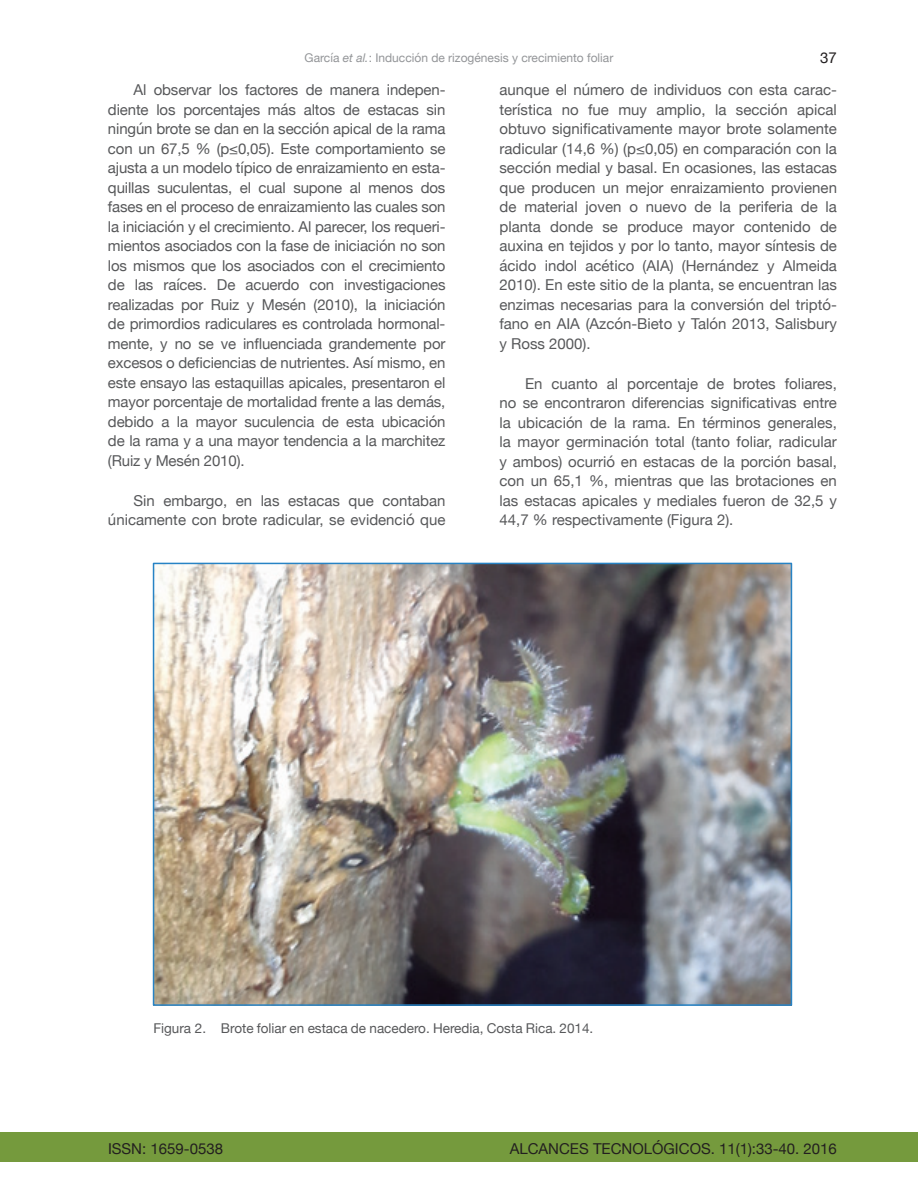
<style>
.page{position:relative;width:918px;height:1188px;background:#fff}
.page>*{position:absolute;margin:0;border:0;box-sizing:border-box;transform-origin:0 0}
.t1{font:15px/19.5px "Helvetica Neue";color:#57585a;text-align:justify}
.t2{font:15px "Helvetica Neue";color:#231f20}
.t3{font:13.5px "Helvetica Neue";color:#57585a}
.t4{font:12px "Helvetica Neue";color:#939598}
.s1{font-style:italic}
</style>
<div class="page">
<div style="left:0;top:1132px;width:918px;height:30px;background:#759a3d"></div>
<img style="left:156px;top:566px;width:633px;height:437px">
<div style="left:153px;top:563px;width:639px;height:443px;border:2px solid #2783c5"></div>
<p class="t4" style="left:305px;top:49px;width:310px">García <span class="s1">et al.</span>: Inducción de rizogénesis y crecimiento foliar</p>
<p class="t2" style="left:820px;top:47px;width:18px">37</p>
<p class="t1" style="left:108px;top:81px;width:339px;text-indent:26px">Al observar los factores de manera indepen&shy;diente los porcentajes más altos de estacas sin ningún brote se dan en la sección apical de la rama con un 67,5 % (p≤0,05). Este comportamiento se ajusta a un modelo típico de enraizamiento en esta&shy;quillas suculentas, el cual supone al menos dos fases en el proceso de enraizamiento las cuales son la iniciación y el crecimiento. Al parecer, los requeri&shy;mientos asociados con la fase de iniciación no son los mismos que los asociados con el crecimiento de las raíces. De acuerdo con investigaciones realizadas por Ruiz y Mesén (2010), la iniciación de primordios radiculares es controlada hormonal&shy;mente, y no se ve influenciada grandemente por excesos o deficiencias de nutrientes. Así mismo, en este ensayo las estaquillas apicales, presentaron el mayor porcentaje de mortalidad frente a las demás, debido a la mayor suculencia de esta ubicación de la rama y a una mayor tendencia a la marchitez (Ruiz y Mesén 2010).</p>
<p class="t1" style="left:108px;top:491px;width:339px;text-align:right">Sin embargo, en las estacas que contaban únicamente con brote radicular, se evidenció que</p>
<p class="t1" style="left:499px;top:81px;width:339px">aunque el número de individuos con esta carac&shy;terística no fue muy amplio, la sección apical obtuvo significativamente mayor brote solamente radicular (14,6 %) (p≤0,05) en comparación con la sección medial y basal. En ocasiones, las estacas que producen un mejor enraizamiento provienen de material joven o nuevo de la periferia de la planta donde se produce mayor contenido de auxina en tejidos y por lo tanto, mayor síntesis de ácido indol acético (AIA) (Hernández y Almeida 2010). En este sitio de la planta, se encuentran las enzimas necesarias para la conversión del triptó&shy;fano en AIA (Azcón-Bieto y Talón 2013, Salisbury y Ross 2000).</p>
<p class="t1" style="left:499px;top:374px;width:339px;text-indent:26px">En cuanto al porcentaje de brotes foliares, no se encontraron diferencias significativas entre la ubicación de la rama. En términos generales, la mayor germinación total (tanto foliar, radicular y ambos) ocurrió en estacas de la porción basal, con un 65,1 %, mientras que las brotaciones en las estacas apicales y mediales fueron de 32,5 y 44,7 % respectivamente (Figura 2).</p>
<p class="t3" style="left:153px;top:1019px;width:442px">Figura 2. Brote foliar en estaca de nacedero. Heredia, Costa Rica. 2014.</p>
<p class="t2" style="left:108px;top:1137px;width:117px">ISSN: 1659-0538</p>
<p class="t2" style="left:510px;top:1137px;width:329px">ALCANCES TECNOLÓGICOS. 11(1):33-40. 2016</p>
</div>
